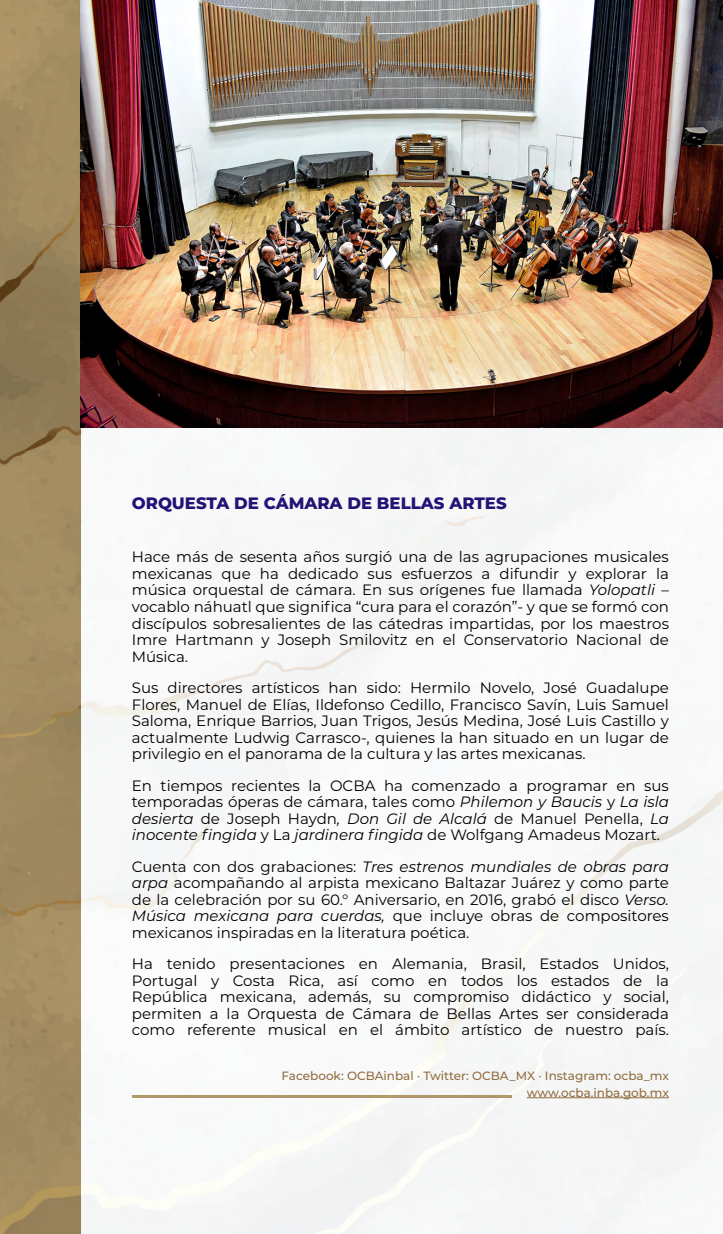
<style>
.page{position:relative;width:723px;height:1234px;background:#fff}
.page>*{position:absolute;margin:0;border:0;box-sizing:border-box;transform-origin:0 0}
.t1{font:800 16.5px "Montserrat";color:#231377}
.t2{font:15px/16.5px "Montserrat";color:#000;text-align:justify}
.t3{font:500 12px/16.5px "Montserrat";color:#916d3e;text-align:right}
.s1{font-style:italic}
</style>
<div class="page">
<div style="left:81px;top:0;width:642px;height:1233px;background:#f8f9f9"></div>
<hr style="left:527px;top:1097px;width:142px;height:1px;background:#916d3e">
<svg style="left:0;top:0;width:81px;height:1233px;background:#9f885e"></svg>
<hr style="left:132px;top:1094px;width:379px;height:3px;background:#b79c6c">
<img style="left:80px;top:0;width:643px;height:427px">
<p class="t1" style="left:132px;top:491px;width:376px">ORQUESTA DE CÁMARA DE BELLAS ARTES</p>
<p class="t2" style="left:132px;top:548px;width:539px">Hace más de sesenta años surgió una de las agrupaciones musicales mexicanas que ha dedicado sus esfuerzos a difundir y explorar la música orquestal de cámara. En sus orígenes fue llamada <span class="s1">Yolopatli</span> – vocablo náhuatl que significa “cura para el corazón”- y que se formó con discípulos sobresalientes de las cátedras impartidas, por los maestros Imre Hartmann y Joseph Smilovitz en el Conservatorio Nacional de Música.</p>
<p class="t2" style="left:132px;top:678px;width:539px">Sus directores artísticos han sido: Hermilo Novelo, José Guadalupe Flores, Manuel de Elías, Ildefonso Cedillo, Francisco Savín, Luis Samuel Saloma, Enrique Barrios, Juan Trigos, Jesús Medina, José Luis Castillo y actualmente Ludwig Carrasco-, quienes la han situado en un lugar de privilegio en el panorama de la cultura y las artes mexicanas.</p>
<p class="t2" style="left:132px;top:776px;width:539px">En tiempos recientes la OCBA ha comenzado a programar en sus temporadas óperas de cámara, tales como <span class="s1">Philemon y Baucis</span> y <span class="s1">La isla desierta</span> de Joseph Haydn<span class="s1">, Don Gil de Alcalá</span> de Manuel Penella, <span class="s1">La inocente fingida</span> y La <span class="s1">jardinera fingida</span> de Wolfgang Amadeus Mozart.</p>
<p class="t2" style="left:132px;top:857px;width:539px">Cuenta con dos grabaciones: <span class="s1">Tres estrenos mundiales de obras para arpa</span> acompañando al arpista mexicano Baltazar Juárez y como parte de la celebración por su 60.° Aniversario, en 2016, grabó el disco <span class="s1">Verso.<br>Música mexicana para cuerdas,</span> que incluye obras de compositores mexicanos inspiradas en la literatura poética.</p>
<p class="t2" style="left:132px;top:954px;width:539px">Ha tenido presentaciones en Alemania, Brasil, Estados Unidos, Portugal y Costa Rica, así como en todos los estados de la República mexicana, además, su compromiso didáctico y social, permiten a la Orquesta de Cámara de Bellas Artes ser considerada como referente musical en el ámbito artístico de nuestro país.</p>
<p class="t3" style="left:281px;top:1066px;width:389px">Facebook: OCBAinbal · Twitter: OCBA_MX · Instagram: ocba_mx www.ocba.inba.gob.mx</p>
</div>
